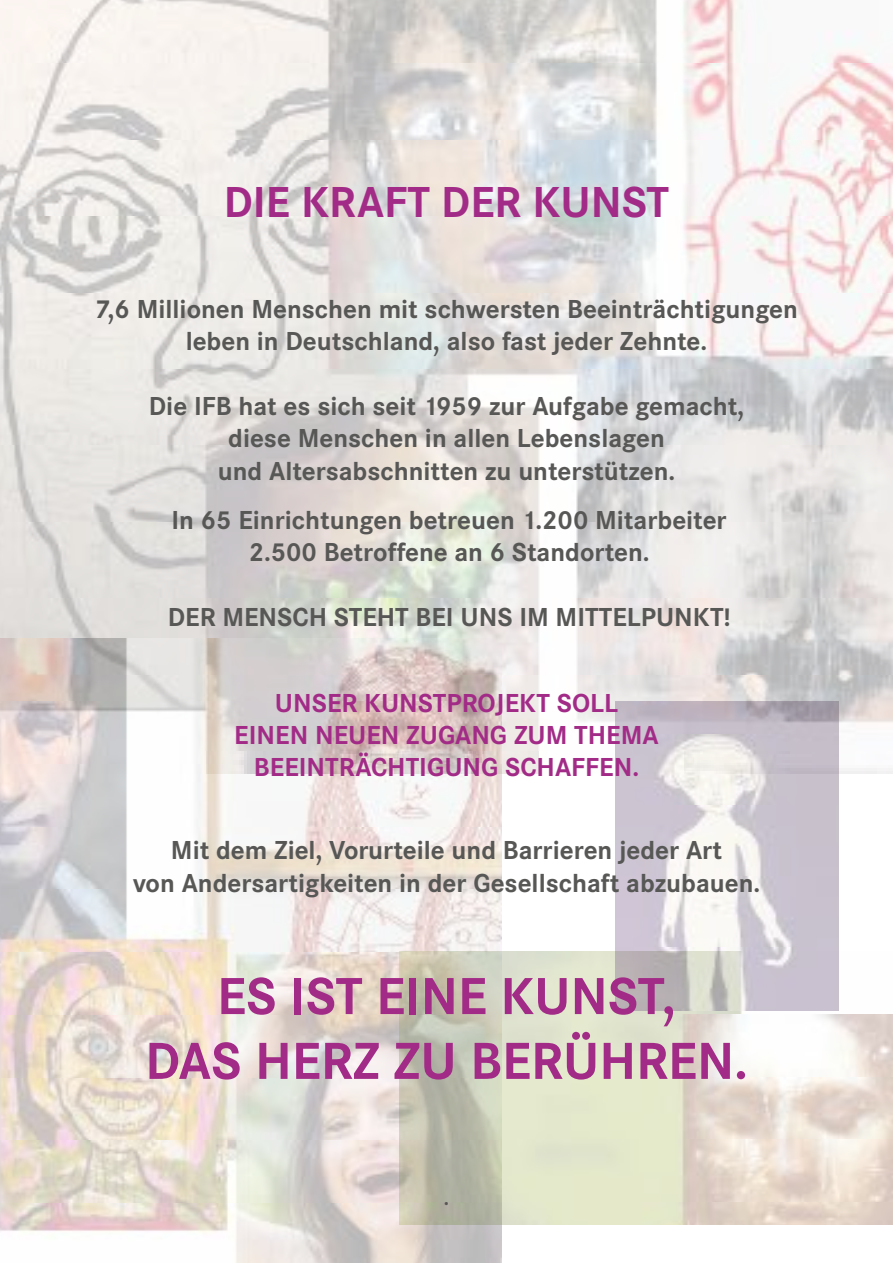
<style>
.page{position:relative;width:893px;height:1263px;background:#fff}
.page>*{position:absolute;margin:0;border:0;box-sizing:border-box;transform-origin:0 0}
.t1{font:700 54px/64.8px "Corporate S";color:#a22b87;text-align:center}
.t2{font:700 45px "Corporate S";color:#a22b87}
.t3{font:700 27px/32.4px "Corporate S";color:#575756;text-align:center}
.t4{font:700 27px/32.4px "Corporate S";color:#a22b87;text-align:center}
.t5{font:700 21px "Corporate S";color:#575756}
</style>
<div class="page">
<img style="left:0;top:0;width:893px;height:774px">
<img style="left:0;top:639px;width:502px;height:624px">
<img style="left:400px;top:952px;width:493px;height:273px">
<img style="left:616px;top:702px;width:223px;height:308px">
<h2 class="t2" style="left:224px;top:176px;width:447px">DIE KRAFT DER KUNST</h2>
<p class="t3" style="left:95px;top:293px;width:704px">7,6 Millionen Menschen mit schwersten Beeinträchtigungen leben in Deutschland, also fast jeder Zehnte.</p>
<p class="t3" style="left:149px;top:390px;width:597px">Die IFB hat es sich seit 1959 zur Aufgabe gemacht, diese Menschen in allen Lebenslagen<br>und Altersabschnitten zu unterstützen.</p>
<p class="t3" style="left:171px;top:504px;width:557px">In 65 Einrichtungen betreuen 1.200 Mitarbeiter<br>2.500 Betroffene an 6 Standorten.</p>
<p class="t3" style="left:168px;top:601px;width:564px">DER MENSCH STEHT BEI UNS IM MITTELPUNKT!</p>
<p class="t4" style="left:234px;top:687px;width:426px">UNSER KUNSTPROJEKT SOLL<br>EINEN NEUEN ZUGANG ZUM THEMA<br>BEEINTRÄCHTIGUNG SCHAFFEN.</p>
<p class="t3" style="left:133px;top:834px;width:629px">Mit dem Ziel, Vorurteile und Barrieren jeder Art<br>von Andersartigkeiten in der Gesellschaft abzubauen.</p>
<h1 class="t1" style="left:145px;top:965px;width:604px">ES IST EINE KUNST,<br>DAS HERZ ZU BERÜHREN.</h1>
<p class="t5" style="left:444px;top:1186px;width:7px">.</p>
</div>
